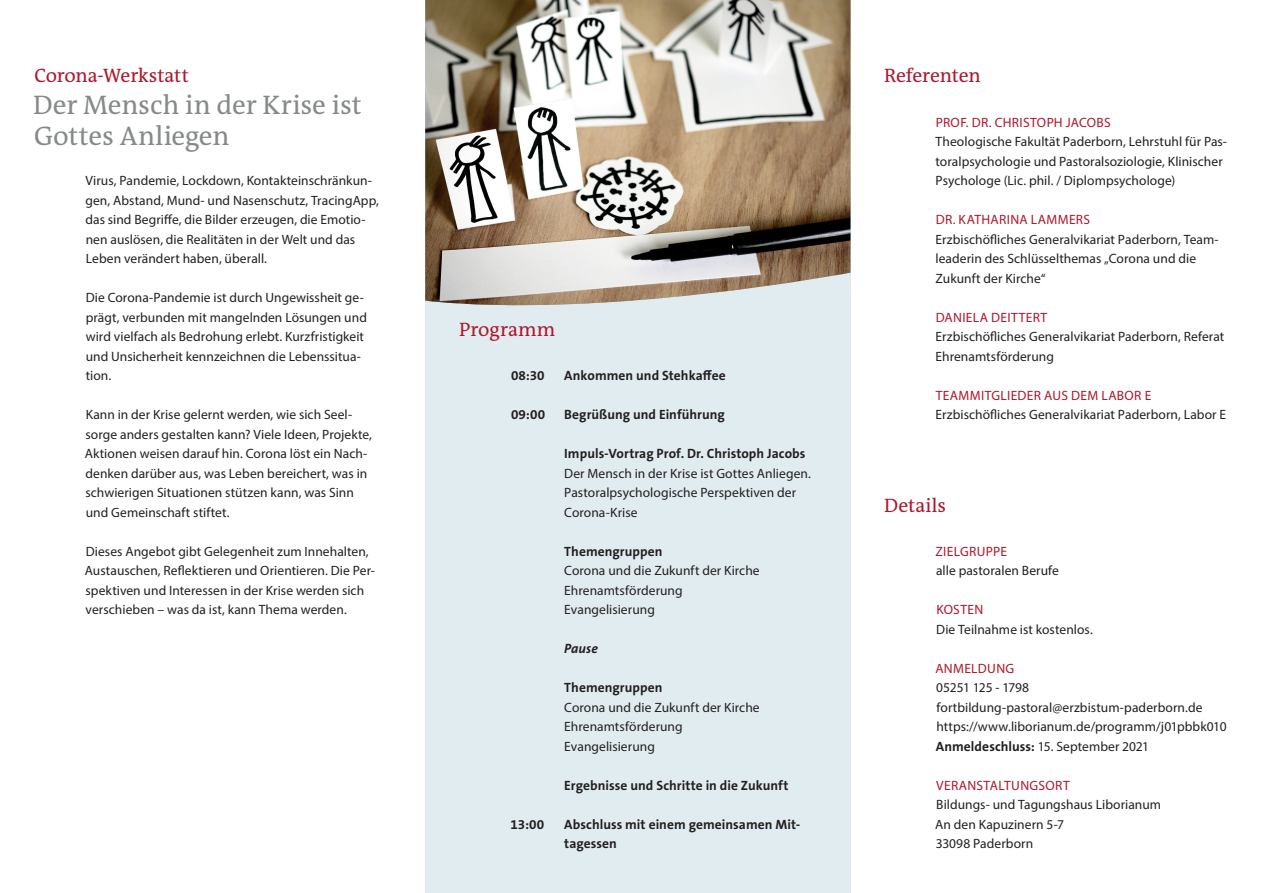
<style>
.page{position:relative;width:1263px;height:893px;background:#fff}
.page>*{position:absolute;margin:0;border:0;box-sizing:border-box;transform-origin:0 0}
.Headline_18{font:27px/31.5px "The Antiqua B W5 Plain";letter-spacing:-.005em;color:#86898a}
.Headline_top_13{font:19.5px "The Antiqua B W5 Plain";letter-spacing:-.005em;color:#ae172b}
.Fließtext_9{font:13.5px/19.5px "Myriad Pro";letter-spacing:.005em;color:#231f20}
.Fließtext_9-2{font:700 13.5px/19.5px "The Sans B W7";letter-spacing:.005em;color:#231f20}
.Fließtext_Head_9{font:13.5px "Myriad Pro";letter-spacing:.025em;color:#ae172b}
.Fließtext_Head_9-2{font:13.5px "Myriad Pro";letter-spacing:.005em;color:#231f20}
.Fließtext_Head_9-3{font:700 13.5px "The Sans B W7";color:#231f20}
.Fließtext_9-3{font:13.5px "Myriad Pro";letter-spacing:-.015em;color:#231f20}
.Fließtext_9-4{font:italic 700 13.5px "The Sans B W7";letter-spacing:.005em;color:#231f20}
.s1{font-family:"The Sans B W7";font-weight:700}
</style>
<div class="page">
<div style="left:425px;top:0;width:425px;height:893px;background:#e1ecf1"></div>
<img style="left:425px;top:0;width:425px;height:306px">
<p class="Headline_top_13" style="left:34px;top:63px;width:156px">Corona-Werkstatt</p>
<p class="Headline_18" style="left:33px;top:89px;width:330px">Der Mensch in der Krise ist<br>Gottes Anliegen</p>
<p class="Fließtext_9" style="left:86px;top:171px;width:295px">Virus, Pandemie, Lockdown, Kontakteinschränkun&shy;gen, Abstand, Mund- und Nasenschutz, TracingApp, das sind Begriffe, die Bilder erzeugen, die Emotio&shy;nen auslösen, die Realitäten in der Welt und das Leben verändert haben, überall.</p>
<p class="Fließtext_9" style="left:86px;top:288px;width:283px">Die Corona-Pandemie ist durch Ungewissheit ge&shy;prägt, verbunden mit mangelnden Lösungen und wird vielfach als Bedrohung erlebt. Kurzfristigkeit und Unsicherheit kennzeichnen die Lebenssitua&shy;tion.</p>
<p class="Fließtext_9" style="left:85px;top:405px;width:289px">Kann in der Krise gelernt werden, wie sich Seel&shy;sorge anders gestalten kann? Viele Ideen, Projekte, Aktionen weisen darauf hin. Corona löst ein Nach&shy;denken darüber aus, was Leben bereichert, was in schwierigen Situationen stützen kann, was Sinn und Gemeinschaft stiftet.</p>
<p class="Fließtext_9" style="left:85px;top:541px;width:292px">Dieses Angebot gibt Gelegenheit zum Innehalten, Austauschen, Reflektieren und Orientieren. Die Per&shy;spektiven und Interessen in der Krise werden sich verschieben – was da ist, kann Thema werden.</p>
<p class="Headline_top_13" style="left:459px;top:317px;width:98px">Programm</p>
<p class="Fließtext_Head_9-3" style="left:511px;top:367px;width:35px">08:30</p>
<p class="Fließtext_Head_9-3" style="left:564px;top:367px;width:163px">Ankommen und Stehkaffee</p>
<p class="Fließtext_9-2" style="left:511px;top:405px;width:36px">09:00</p>
<p class="Fließtext_9-2" style="left:564px;top:405px;width:162px">Begrüßung und Einführung</p>
<p class="Fließtext_9-2" style="left:564px;top:444px;width:243px">Impuls-Vortrag Prof. Dr. Christoph Jacobs</p>
<p class="Fließtext_9" style="left:564px;top:463px;width:248px">Der Mensch in der Krise ist Gottes Anliegen.<br>Pastoralpsychologische Perspektiven der<br>Corona-Krise</p>
<p class="Fließtext_9-2" style="left:564px;top:541px;width:100px">Themengruppen</p>
<p class="Fließtext_9" style="left:564px;top:561px;width:197px">Corona und die Zukunft der Kirche</p>
<p class="Fließtext_9" style="left:564px;top:580px;width:120px">Ehrenamtsförderung</p>
<p class="Fließtext_9" style="left:564px;top:600px;width:92px">Evangelisierung</p>
<p class="Fließtext_9-4" style="left:564px;top:640px;width:35px">Pause</p>
<p class="Fließtext_9-2" style="left:564px;top:678px;width:100px">Themengruppen</p>
<p class="Fließtext_9" style="left:564px;top:697px;width:197px">Corona und die Zukunft der Kirche</p>
<p class="Fließtext_9" style="left:564px;top:717px;width:120px">Ehrenamtsförderung</p>
<p class="Fließtext_9" style="left:564px;top:736px;width:92px">Evangelisierung</p>
<p class="Fließtext_9-2" style="left:564px;top:775px;width:226px">Ergebnisse und Schritte in die Zukunft</p>
<p class="Fließtext_9-2" style="left:511px;top:814px;width:35px">13:00</p>
<p class="Fließtext_9-2" style="left:564px;top:814px;width:238px">Abschluss mit einem gemeinsamen Mit&shy;tagessen</p>
<p class="Headline_top_13" style="left:884px;top:63px;width:98px">Referenten</p>
<p class="Fließtext_Head_9" style="left:936px;top:114px;width:177px">PROF. DR. CHRISTOPH JACOBS</p>
<p class="Fließtext_9" style="left:935px;top:132px;width:293px">Theologische Fakultät Paderborn, Lehrstuhl für Pas&shy;toralpsychologie und Pastoralsoziologie, Klinischer<br>Psychologe (Lic. phil. / Diplompsychologe)</p>
<p class="Fließtext_Head_9" style="left:936px;top:211px;width:156px">DR. KATHARINA LAMMERS</p>
<p class="Fließtext_9" style="left:935px;top:229px;width:285px">Erzbischöfliches Generalvikariat Paderborn, Team&shy;leaderin des Schlüsselthemas „Corona und die<br>Zukunft der Kirche“</p>
<p class="Fließtext_Head_9" style="left:936px;top:309px;width:113px">DANIELA DEITTERT</p>
<p class="Fließtext_9" style="left:935px;top:327px;width:290px">Erzbischöfliches Generalvikariat Paderborn, Referat<br>Ehrenamtsförderung</p>
<p class="Fließtext_Head_9" style="left:936px;top:387px;width:217px">TEAMMITGLIEDER AUS DEM LABOR E</p>
<p class="Fließtext_Head_9-2" style="left:935px;top:406px;width:292px">Erzbischöfliches Generalvikariat Paderborn, Labor E</p>
<p class="Headline_top_13" style="left:884px;top:492px;width:63px">Details</p>
<p class="Fließtext_Head_9" style="left:935px;top:543px;width:73px">ZIELGRUPPE</p>
<p class="Fließtext_9" style="left:936px;top:561px;width:124px">alle pastoralen Berufe</p>
<p class="Fließtext_Head_9" style="left:936px;top:601px;width:48px">KOSTEN</p>
<p class="Fließtext_9" style="left:936px;top:619px;width:158px">Die Teilnahme ist kostenlos.</p>
<p class="Fließtext_Head_9" style="left:935px;top:660px;width:80px">ANMELDUNG</p>
<p class="Fließtext_9-3" style="left:936px;top:679px;width:94px">05251 125 - 1798</p>
<p class="Fließtext_9" style="left:936px;top:697px;width:292px">fortbildung-pastoral@erzbistum-paderborn.de https://www.liborianum.de/programm/j01pbbk010</p>
<p class="Fließtext_9" style="left:936px;top:736px;width:215px"><span class="s1">Anmeldeschluss:</span> 15. September 2021</p>
<p class="Fließtext_Head_9" style="left:936px;top:777px;width:135px">VERANSTALTUNGSORT</p>
<p class="Fließtext_9" style="left:935px;top:795px;width:227px">Bildungs- und Tagungshaus Liborianum<br>An den Kapuzinern 5-7<br>33098 Paderborn</p>
</div>
